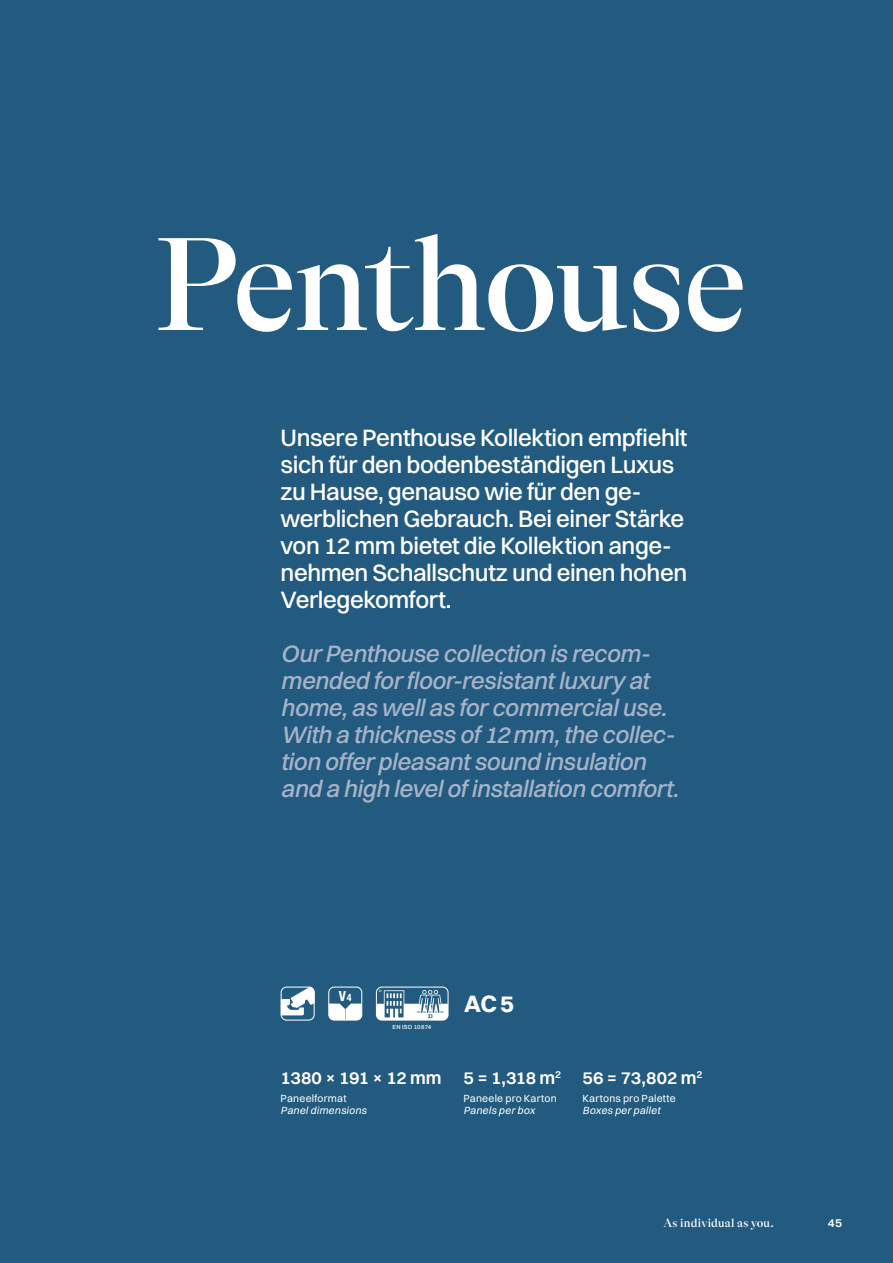
<style>
.page{position:relative;width:893px;height:1263px;background:#225a80}
.page>*{position:absolute;margin:0;border:0;box-sizing:border-box;transform-origin:0 0}
.t1{font:500 135px "GT Alpina Fine";letter-spacing:-.025em;color:#fff}
.t2{font:500 24px/27px "Switzer";letter-spacing:-.02em;color:#fff}
.t3{font:italic 500 24px/27px "Switzer";letter-spacing:-.02em;color:#a7b3c7}
.t4{font:700 24px "Switzer";color:#fff}
.t5{font:600 18px "Switzer";letter-spacing:-.02em;color:#fff}
.t6{font:700 condensed 13.95px "Helvetica Neue";color:#fff}
.t7{font:500 12px "GT Alpina Fine";letter-spacing:.015em;color:#fff}
.t8{font:600 12px "Switzer";color:#fff}
.t9{font:10.5px "Switzer";letter-spacing:.015em;color:#fff}
.t10{font:italic 10.5px "Switzer";letter-spacing:.02em;color:#fff}
.t11{font:500 6px "Switzer";letter-spacing:.05em;color:#fff}
.s1{font-size:10.05px}
</style>
<div class="page">
<svg style="left:328px;top:986px;width:34px;height:34px"></svg>
<svg style="left:281px;top:986px;width:34px;height:34px"></svg>
<svg style="left:376px;top:986px;width:73px;height:34px"></svg>
<h1 class="t1" style="left:154px;top:209px;width:596px">Penthouse</h1>
<p class="t2" style="left:281px;top:424px;width:408px">Unsere Penthouse Kollektion empfiehlt sich für den bodenbeständigen Luxus zu Hause, genauso wie für den ge&shy;werblichen Gebrauch. Bei einer Stärke von 12 mm bietet die Kollektion ange&shy;nehmen Schallschutz und einen hohen Verlegekomfort.</p>
<p class="t3" style="left:281px;top:640px;width:399px">Our Penthouse collection is recom&shy;mended for floor-resistant luxury at home, as well as for commercial use.<br>With a thickness of 12mm, the collec&shy;tion offer pleasant sound insulation and a high level of installation comfort.</p>
<p class="t6" style="left:339px;top:987px;width:14px">V<span class="s1">4</span></p>
<p class="t4" style="left:464px;top:988px;width:51px">AC5</p>
<p class="t11" style="left:393px;top:1023px;width:40px">EN ISO 10874</p>
<p class="t5" style="left:281px;top:1066px;width:163px">1380 × 191 × 12 mm</p>
<p class="t5" style="left:463px;top:1066px;width:99px">5 = 1,318 m<sup>2</sup></p>
<p class="t5" style="left:583px;top:1066px;width:122px">56 = 73,802 m<sup>2</sup></p>
<p class="t9" style="left:281px;top:1091px;width:67px">Paneelformat</p>
<p class="t10" style="left:281px;top:1104px;width:88px">Panel dimensions</p>
<p class="t9" style="left:463px;top:1091px;width:95px">Paneele pro Karton</p>
<p class="t10" style="left:463px;top:1104px;width:73px">Panels per box</p>
<p class="t9" style="left:583px;top:1091px;width:95px">Kartons pro Palette</p>
<p class="t10" style="left:583px;top:1104px;width:79px">Boxes per pallet</p>
<p class="t7" style="left:664px;top:1216px;width:112px">As individual as you.</p>
<p class="t8" style="left:828px;top:1215px;width:16px">45</p>
</div>
